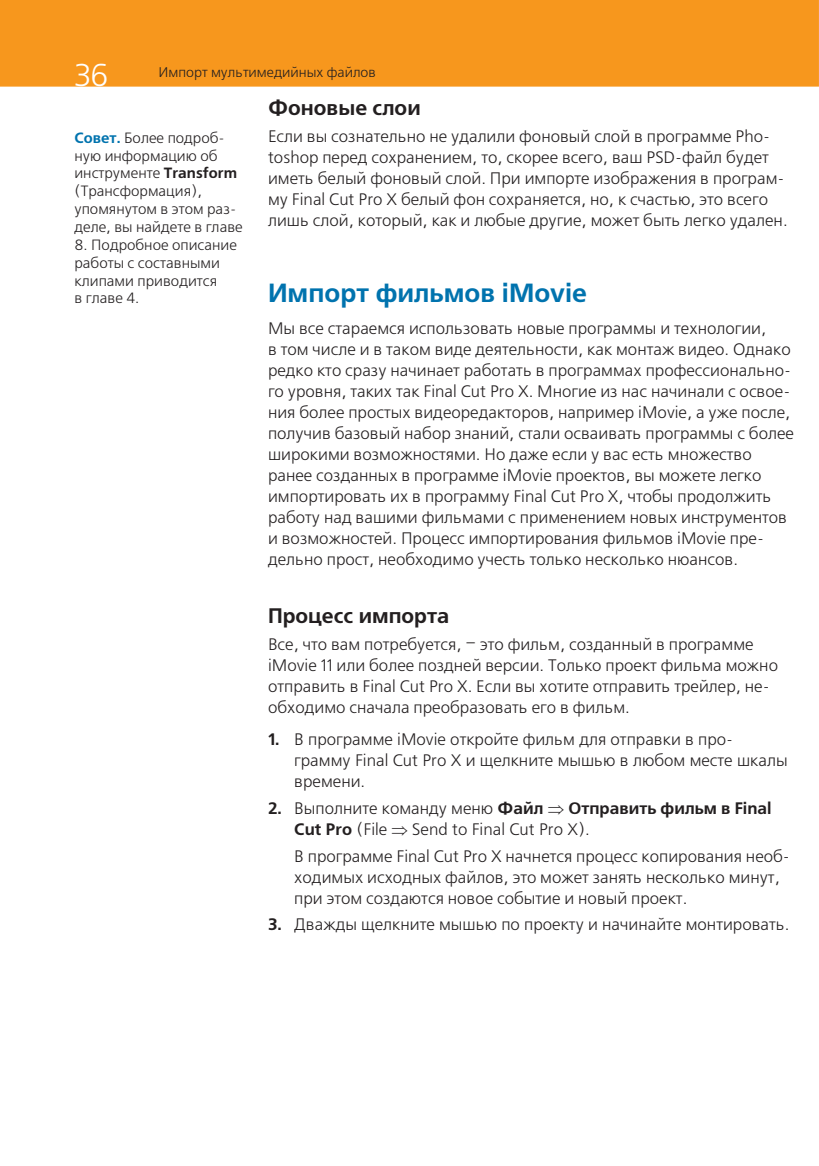
<style>
.page{position:relative;width:819px;height:1166px;background:#fff}
.page>*{position:absolute;margin:0;border:0;box-sizing:border-box;transform-origin:0 0}
.t1{font:31.5px "Free Set C";color:#fff}
.t2{font:700 26.25px "Free Set C";color:#0073ae}
.t3{font:700 21px "Free Set C";color:#231f20}
.t4{font:16.62px/21px "Free Set C";color:#231f20}
.t5{font:14.88px/17.8px "Free Set C";color:#231f20}
.t6{font:14px "Free Set C";color:#231f20}
.s1{font-weight:700;color:#0073ae}
.s2{font-weight:700}
</style>
<div class="page">
<div style="left:0;top:0;width:818px;height:87px;background:#f7971d"></div>
<h1 class="t1" style="left:74px;top:59px;width:36px">36</h1>
<p class="t6" style="left:158px;top:65px;width:219px">Импорт мультимедийных файлов</p>
<p class="t3" style="left:268px;top:96px;width:154px">Фоновые слои</p>
<p class="t4" style="left:268px;top:126px;width:521px">Если вы сознательно не удалили фоновый слой в программе Pho&shy;toshop перед сохранением, то, скорее всего, ваш PSD-файл будет иметь белый фоновый слой. При импорте изображения в програм&shy;му Final Cut Pro X белый фон сохраняется, но, к счастью, это всего лишь слой, который, как и любые другие, может быть легко удален.</p>
<p class="t5" style="left:74px;top:129px;width:170px"><span class="s1">Совет.</span> Более подроб&shy;ную информацию об инструменте <span class="s2">Transform </span>(Трансформация), упомянутом в этом раз&shy;деле, вы найдете в главе</p>
<p class="t5" style="left:74px;top:236px;width:164px">8. Подробное описание работы с составными клипами приводится<br>в главе 4.</p>
<h2 class="t2" style="left:268px;top:278px;width:320px">Импорт фильмов iMovie</h2>
<p class="t4" style="left:268px;top:318px;width:527px">Мы все стараемся использовать новые программы и технологии,<br>в том числе и в таком виде деятельности, как монтаж видео. Однако редко кто сразу начинает работать в программах профессионально&shy;го уровня, таких так Final Cut Pro X. Многие из нас начинали с освое&shy;ния более простых видеоредакторов, например iMovie, а уже после, получив базовый набор знаний, стали осваивать программы с более широкими возможностями. Но даже если у вас есть множество ранее созданных в программе iMovie проектов, вы можете легко импортировать их в программу Final Cut Pro X, чтобы продолжить работу над вашими фильмами с применением новых инструментов и возможностей. Процесс импортирования фильмов iMovie пре&shy;дельно прост, необходимо учесть только несколько нюансов.</p>
<p class="t3" style="left:268px;top:604px;width:183px">Процесс импорта</p>
<p class="t4" style="left:268px;top:634px;width:511px">Все, что вам потребуется, – это фильм, созданный в программе iMovie 11 или более поздней версии. Только проект фильма можно отправить в Final Cut Pro Х. Если вы хотите отправить трейлер, не&shy;обходимо сначала преобразовать его в фильм.</p>
<p class="t4" style="left:294px;top:730px;width:495px;text-indent:-26px"><span class="s2">1.</span> В программе iMovie откройте фильм для отправки в про&shy;грамму Final Cut Pro X и щелкните мышью в любом месте шкалы времени.</p>
<p class="t4" style="left:294px;top:798px;width:479px;text-indent:-26px"><span class="s2">2.</span> Выполните команду меню <span class="s2">Файл</span> ⇒ <span class="s2">Отправить фильм в Final<br>Cut Pro</span> (File ⇒ Send to Final Cut Pro X).</p>
<p class="t4" style="left:294px;top:846px;width:497px">В программе Final Cut Pro X начнется процесс копирования необ&shy;ходимых исходных файлов, это может занять несколько минут, при этом создаются новое событие и новый проект.</p>
<p class="t4" style="left:268px;top:915px;width:523px"><span class="s2">3.</span> Дважды щелкните мышью по проекту и начинайте монтировать.</p>
</div>
